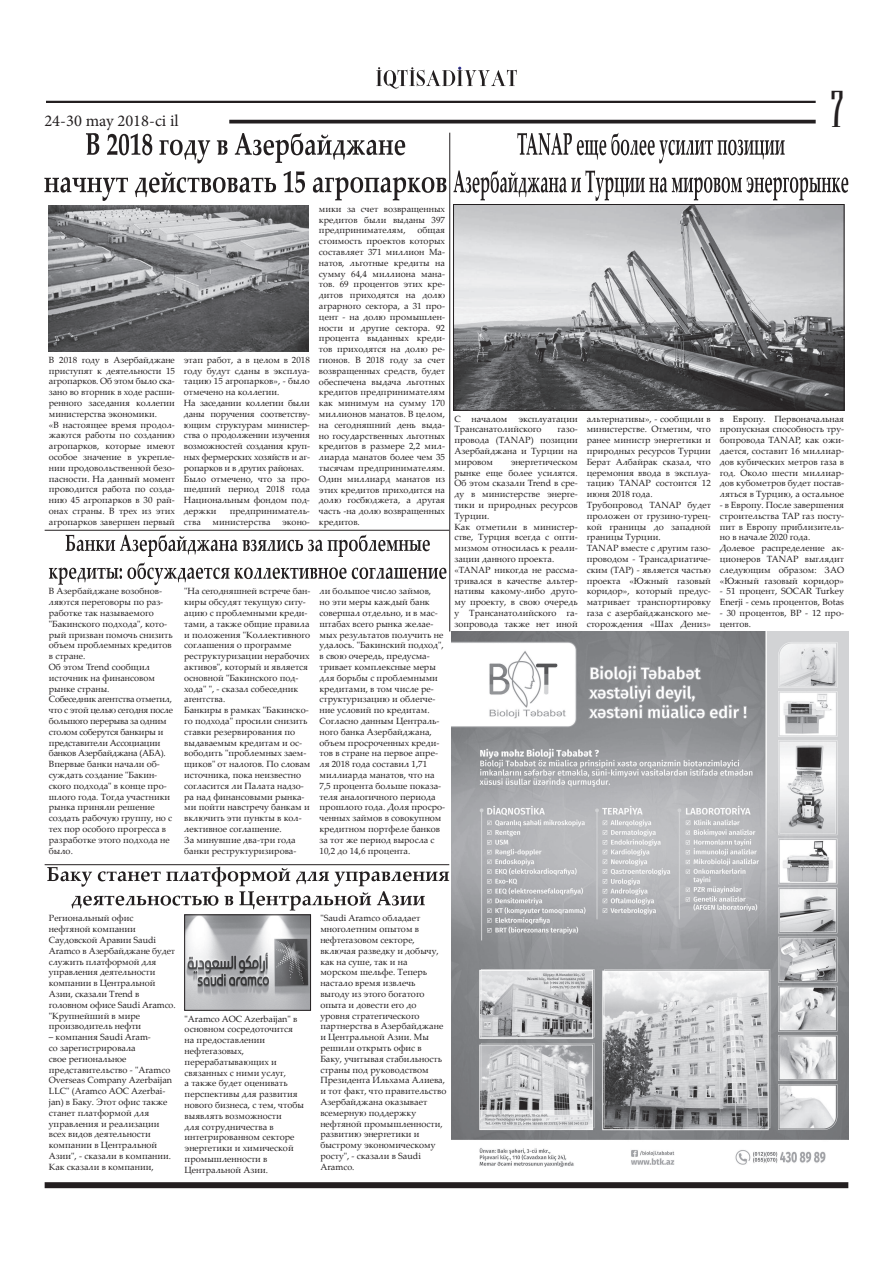
<style>
.page{position:relative;width:893px;height:1263px;background:#fff}
.page>*{position:absolute;margin:0;border:0;box-sizing:border-box;transform-origin:0 0}
.t1{font:44.25px "Hamerslag";color:#231f20}
.t2{font:16.5px "Minion Pro";color:#231f20}
.t3{font:9px/10.8px "Palatino Linotype";color:#231f20}
.t4{font:9px/10.8px "Palatino Linotype";letter-spacing:-.02em;color:#231f20}
.s1{font-family:"Calibri";font-weight:700;font-size:14.25px;color:#fff}
</style>
<div class="page">
<div style="left:45px;top:1182px;width:803px;height:6px;background:#231f20"></div>
<svg style="left:376px;top:67px;width:141px;height:22px"></svg>
<hr style="left:229px;top:120px;width:587px;height:3px;background:#231f20">
<hr style="left:46px;top:101px;width:770px;height:2px;background:#231f20">
<img style="left:451px;top:631px;width:397px;height:536px">
<svg style="left:44px;top:171px;width:402px;height:30px"></svg>
<svg style="left:86px;top:133px;width:319px;height:30px"></svg>
<img style="left:49px;top:205px;width:259px;height:147px">
<hr style="left:449px;top:133px;width:1px;height:498px;background:#231f20">
<hr style="left:45px;top:530px;width:404px;height:1px;background:#231f20">
<hr style="left:45px;top:864px;width:404px;height:1px;background:#231f20">
<img style="left:455px;top:206px;width:387px;height:203px">
<div style="left:453px;top:204px;width:391px;height:207px;border:1px solid #231f20"></div>
<svg style="left:453px;top:170px;width:395px;height:31px"></svg>
<svg style="left:517px;top:133px;width:268px;height:30px"></svg>
<svg style="left:49px;top:534px;width:397px;height:51px"></svg>
<svg style="left:47px;top:867px;width:402px;height:43px"></svg>
<img style="left:186px;top:916px;width:123px;height:93px">
<div style="left:184px;top:914px;width:127px;height:97px;border:1px solid #231f20"></div>
<h2 class="t2" style="left:44px;top:109px;width:139px">24-30 may 2018-ci il<span class="s1">l</span></h2>
<h1 class="t1" style="left:830px;top:76px;width:15px">7</h1>
<p class="t3" style="left:49px;top:354px;width:128px">В 2018 году в Азербайджане приступят к деятельности 15 агропарков. Об этом было ска&shy;зано во вторник в ходе расши&shy;ренного заседания коллегии министерства экономики.<br>«В настоящее время продол&shy;жаются работы по созданию агропарков, которые имеют особое значение в укрепле&shy;нии продовольственной безо&shy;пасности. На данный момент проводится работа по созда&shy;нию 45 агропарков в 30 рай&shy;онах страны. В трех из этих агропарков завершен первый</p>
<p class="t4" style="left:184px;top:354px;width:128px">этап работ, а в целом в 2018 году будут сданы в эксплуа&shy;тацию 15 агропарков», - было отмечено на коллегии.<br>На заседании коллегии были даны поручения соответству&shy;ющим структурам министер&shy;ства о продолжении изучения возможностей создания круп&shy;ных фермерских хозяйств и аг&shy;ропарков и в других районах.<br>Было отмечено, что за про&shy;шедший период 2018 года<br>Национальным фондом под&shy;держки</p>
<p class="t3" style="left:230px;top:505px;width:82px">предприниматель-</p>
<p class="t3" style="left:184px;top:516px;width:18px">ства</p>
<p class="t3" style="left:212px;top:516px;width:60px">министерства</p>
<p class="t3" style="left:282px;top:516px;width:29px">эконо-</p>
<p class="t3" style="left:319px;top:203px;width:128px;text-align:justify">мики за счет возвращенных кредитов были выданы 397 предпринимателям,</p>
<p class="t3" style="left:319px;top:225px;width:128px;text-align:justify;text-indent:99px">общая стоимость проектов которых составляет 371 миллион Ма&shy;натов, льготные кредиты на сумму 64,4 миллиона мана&shy;тов. 69 процентов этих кре&shy;дитов приходятся на долю аграрного сектора, а 31 про&shy;цент - на долю промышлен&shy;ности и другие сектора. 92 процента выданных креди&shy;тов приходятся на долю ре&shy;гионов. В 2018 году за счет возвращенных средств, будет обеспечена выдача льготных кредитов предпринимателям как минимум на сумму 170 миллионов манатов. В целом, на сегодняшний день выда&shy;но государственных льготных кредитов в размере 2,2 мил&shy;лиарда манатов более чем 35 тысячам предпринимателям.<br>Один миллиард манатов из этих кредитов приходится на долю госбюджета, а другая часть -на долю возвращенных кредитов.</p>
<p class="t3" style="left:49px;top:585px;width:126px">В Азербайджане возобнов&shy;ляются переговоры по раз&shy;работке так называемого "Бакинского подхода", кото&shy;рый призван помочь снизить объем проблемных кредитов в стране.<br>Об этом Trend сообщил источник на финансовом рынке страны.<br>Собеседник агентства отметил, что с этой целью сегодня после большого перерыва за одним столом соберутся банкиры и представители Ассоциации банков Азербайджана (АБА).<br>Впервые банки начали об&shy;суждать создание "Бакин&shy;ского подхода" в конце про&shy;шлого года. Тогда участники рынка приняли решение создать рабочую группу, но с тех пор особого прогресса в разработке этого подхода не было.</p>
<p class="t3" style="left:184px;top:585px;width:128px">"На сегодняшней встрече бан&shy;киры обсудят текущую ситу&shy;ацию с проблемными креди&shy;тами, а также общие правила и положения "Коллективного соглашения о программе реструктуризации нерабочих активов", который и является основной "Бакинского под&shy;хода" ", - сказал собеседник агентства.<br>Банкиры в рамках "Бакинско&shy;го подхода" просили снизить ставки резервирования по выдаваемым кредитам и ос&shy;вободить "проблемных заем&shy;щиков" от налогов. По словам источника, пока неизвестно согласится ли Палата надзо&shy;ра над финансовыми рынка&shy;ми пойти навстречу банкам и включить эти пункты в кол&shy;лективное соглашение.<br>За минувшие два-три года банки реструктуризирова-</p>
<p class="t3" style="left:320px;top:585px;width:127px">ли большое число займов,<br>но эти меры каждый банк совершал отдельно, и в мас&shy;штабах всего рынка желае&shy;мых результатов получить не удалось. "Бакинский подход", в свою очередь, предусма&shy;тривает комплексные меры для борьбы с проблемными кредитами, в том числе ре&shy;структуризацию и облегче&shy;ние условий по кредитам.<br>Согласно данным Централь&shy;ного банка Азербайджана, объем просроченных креди&shy;тов в стране на первое апре&shy;ля 2018 года составил 1,71 миллиарда манатов, что на<br>7,5 процента больше показа&shy;теля аналогичного периода прошлого года. Доля просро&shy;ченных займов в совокупном кредитном портфеле банков за тот же период выросла с<br>10,2 до 14,6 процента.</p>
<p class="t3" style="left:454px;top:413px;width:125px">С началом эксплуатации<br>Трансанатолийского</p>
<p class="t3" style="left:454px;top:423px;width:125px;text-align:justify;text-indent:103px">газо&shy;провода (TANAP) позиции Азербайджана и Турции на мировом</p>
<p class="t3" style="left:454px;top:456px;width:125px;text-indent:56px">энергетическом рынке еще более усилятся.<br>Об этом сказали Trend в сре&shy;ду в министерстве энерге&shy;тики и природных ресурсов<br>Турции.<br>Как отметили в министер&shy;стве, Турция всегда с опти&shy;мизмом относилась к реали&shy;зации данного проекта. «TANAP никогда не рассма&shy;тривался в качестве альтер&shy;нативы какому-либо друго&shy;му проекту, в свою очередь у Трансанатолийского га&shy;зопровода также нет иной</p>
<p class="t3" style="left:587px;top:413px;width:126px">альтернативы», - сообщили в министерстве. Отметим, что ранее министр энергетики и природных ресурсов Турции<br>Берат Албайрак сказал, что церемония ввода в эксплуа&shy;тацию TANAP состоится 12 июня 2018 года.<br>Трубопровод TANAP будет проложен от грузино-турец&shy;кой границы до западной границы Турции.<br>TANAP вместе с другим газо&shy;проводом - Трансадриатиче&shy;ским (TAP) - является частью проекта «Южный газовый коридор», который предус&shy;матривает транспортировку газа с азербайджанского ме&shy;сторождения «Шах Дениз»</p>
<p class="t3" style="left:720px;top:413px;width:126px;text-align:justify">в Европу. Первоначальная пропускная способность тру&shy;бопровода TANAP, как ожи&shy;дается, составит 16 миллиар&shy;дов кубических метров газа в год. Около шести миллиар&shy;дов кубометров будет постав&shy;ляться в Турцию, а остальное</p>
<p class="t3" style="left:720px;top:499px;width:126px">- в Европу. После завершения строительства TAP газ посту&shy;пит в Европу приблизитель&shy;но в начале 2020 года.<br>Долевое распределение ак&shy;ционеров TANAP выглядит следующим образом: ЗАО «Южный газовый коридор»</p>
<p class="t3" style="left:720px;top:585px;width:126px">- 51 процент, SOCAR Turkey<br>Enerji - семь процентов, Botas</p>
<p class="t3" style="left:720px;top:607px;width:126px">- 30 процентов, BP - 12 про&shy;центов.</p>
<p class="t3" style="left:49px;top:912px;width:128px">Региональный офис нефтяной компании<br>Саудовской Аравии Saudi<br>Aramco в Азербайджане будет служить платформой для управления деятельности компании в Центральной<br>Азии, сказали Trend в головном офисе Saudi Aramco. "Крупнейший в мире производитель нефти</p>
<p class="t3" style="left:49px;top:1031px;width:125px">– компания Saudi Aram-<br>co зарегистрировала<br>свое региональное представительство - "Aramco<br>Overseas Company Azerbaijan<br>LLC" (Aramco AOC Azerbai&shy;jan) в Баку. Этот офис также станет платформой для управления и реализации всех видов деятельности компании в Центральной<br>Азии", - сказали в компании.<br>Как сказали в компании,</p>
<p class="t3" style="left:185px;top:1013px;width:121px">"Aramco AOC Azerbaijan" в основном сосредоточится на предоставлении нефтегазовых, перерабатывающих и связанных с ними услуг,<br>а также будет оценивать перспективы для развития нового бизнеса, с тем, чтобы выявлять возможности<br>для сотрудничества в интегрированном секторе энергетики и химической промышленности в<br>Центральной Азии.</p>
<p class="t3" style="left:320px;top:912px;width:128px">"Saudi Aramco обладает многолетним опытом в нефтегазовом секторе, включая разведку и добычу, как на суше, так и на морском шельфе. Теперь настало время извлечь выгоду из этого богатого опыта и довести его до уровня стратегического партнерства в Азербайджане и Центральной Азии. Мы решили открыть офис в<br>Баку, учитывая стабильность страны под руководством<br>Президента Ильхама Алиева, и тот факт, что правительство<br>Азербайджана оказывает всемерную поддержку нефтяной промышленности, развитию энергетики и быстрому экономическому росту", - сказали в Saudi<br>Aramco.</p>
</div>
